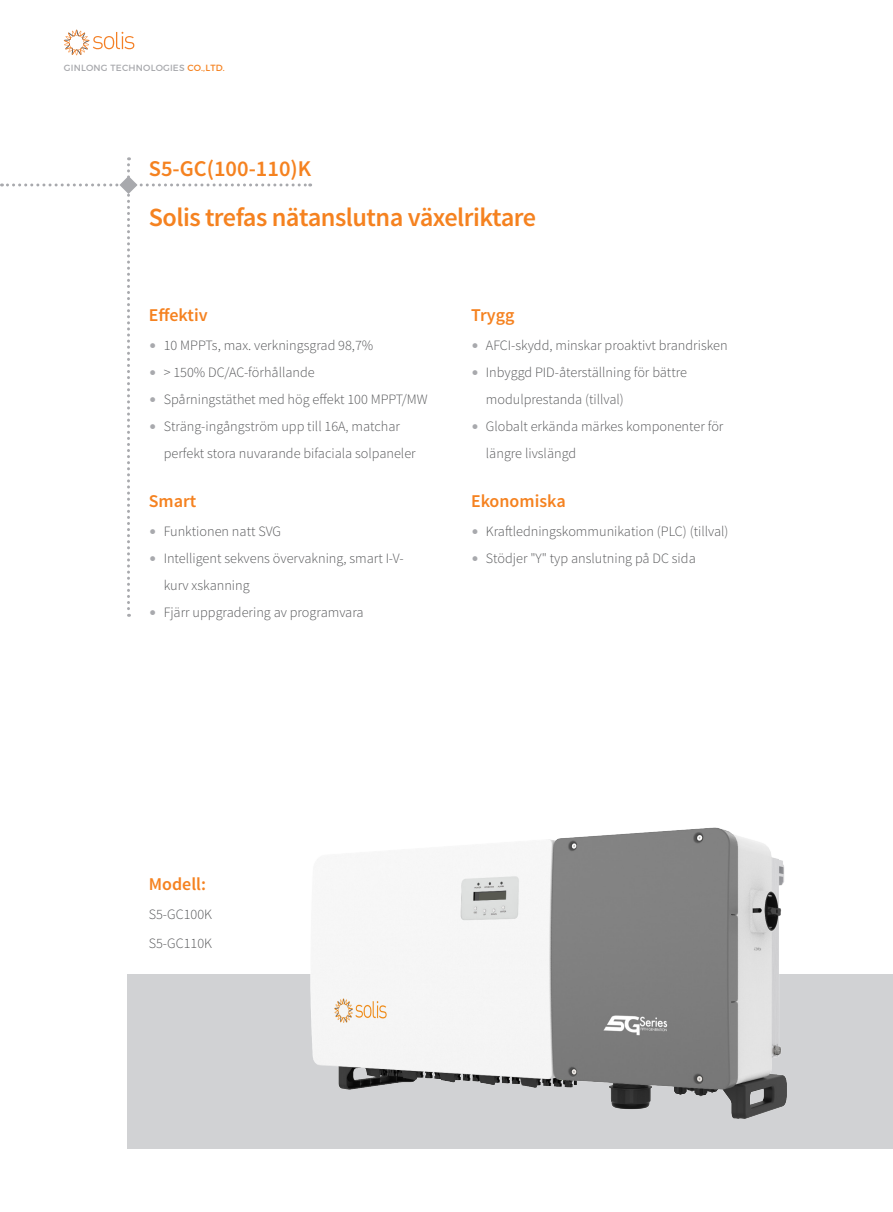
<style>
.page{position:relative;width:893px;height:1212px;background:#fff}
.page>*{position:absolute;margin:0;border:0;box-sizing:border-box;transform-origin:0 0}
.t1{font:600 26.25px "Source Sans Pro";letter-spacing:-.02em;color:#f58220}
.t2{font:600 22.5px "Source Sans Pro";color:#f58220}
.t3{font:600 18px "Source Sans Pro";color:#f58220}
.t4{font:300 14.25px/27px "Source Sans Pro";color:#57585a}
.t5{font:9px "Montserrat";letter-spacing:.025em;color:#a8a9ad}
.s1{color:#f58220}
.s2{color:#a8a9ad}
</style>
<div class="page">
<div style="left:128px;top:974px;width:765px;height:174px;background:#d1d2d4"></div>
<svg style="left:64px;top:30px;width:70px;height:25px"></svg>
<img style="left:311px;top:827px;width:476px;height:291px">
<svg style="left:1px;top:157px;width:310px;height:460px"></svg>
<p class="t5" style="left:64px;top:63px;width:163px">GINLONG TECHNOLOGIES <span class="s1">CO.,LTD.</span></p>
<h2 class="t2" style="left:149px;top:154px;width:164px">S5-GC(100-110)K</h2>
<h1 class="t1" style="left:149px;top:201px;width:389px">Solis trefas nätanslutna växelriktare</h1>
<p class="t3" style="left:149px;top:304px;width:60px">Effektiv</p>
<p class="t4" style="left:149px;top:332px;width:226px"><span class="s2">•</span> 10 MPPTs, max. verkningsgrad 98,7%</p>
<p class="t4" style="left:149px;top:359px;width:167px"><span class="s2">•</span> &gt; 150% DC/AC-förhållande</p>
<p class="t4" style="left:149px;top:386px;width:280px"><span class="s2">•</span> Spårningstäthet med hög effekt 100 MPPT/MW</p>
<p class="t4" style="left:164px;top:413px;width:254px;text-indent:-15px"><span class="s2">•</span> Sträng-ingångström upp till 16A, matchar perfekt stora nuvarande bifaciala solpaneler</p>
<p class="t3" style="left:149px;top:490px;width:49px">Smart</p>
<p class="t4" style="left:149px;top:518px;width:134px"><span class="s2">•</span> Funktionen natt SVG</p>
<p class="t4" style="left:164px;top:545px;width:242px;text-indent:-15px"><span class="s2">•</span> Intelligent sekvens övervakning, smart I-V&shy;kurv xskanning</p>
<p class="t4" style="left:149px;top:599px;width:216px"><span class="s2">•</span> Fjärr uppgradering av programvara</p>
<p class="t3" style="left:471px;top:304px;width:45px">Trygg</p>
<p class="t4" style="left:471px;top:332px;width:258px"><span class="s2">•</span> AFCI-skydd, minskar proaktivt brandrisken</p>
<p class="t4" style="left:486px;top:359px;width:203px;text-indent:-15px"><span class="s2">•</span> Inbyggd PID-återställning för bättre modulprestanda (tillval)</p>
<p class="t4" style="left:486px;top:413px;width:239px;text-indent:-15px"><span class="s2">•</span> Globalt erkända märkes komponenter för längre livslängd</p>
<p class="t3" style="left:471px;top:490px;width:96px">Ekonomiska</p>
<p class="t4" style="left:471px;top:518px;width:259px"><span class="s2">•</span> Kraftledningskommunikation (PLC) (tillval)</p>
<p class="t4" style="left:471px;top:545px;width:226px"><span class="s2">•</span> Stödjer "Y" typ anslutning på DC sida</p>
<p class="t3" style="left:149px;top:873px;width:59px">Modell:</p>
<p class="t4" style="left:149px;top:899px;width:65px;line-height:29.5px">S5-GC100K<br>S5-GC110K</p>
</div>
